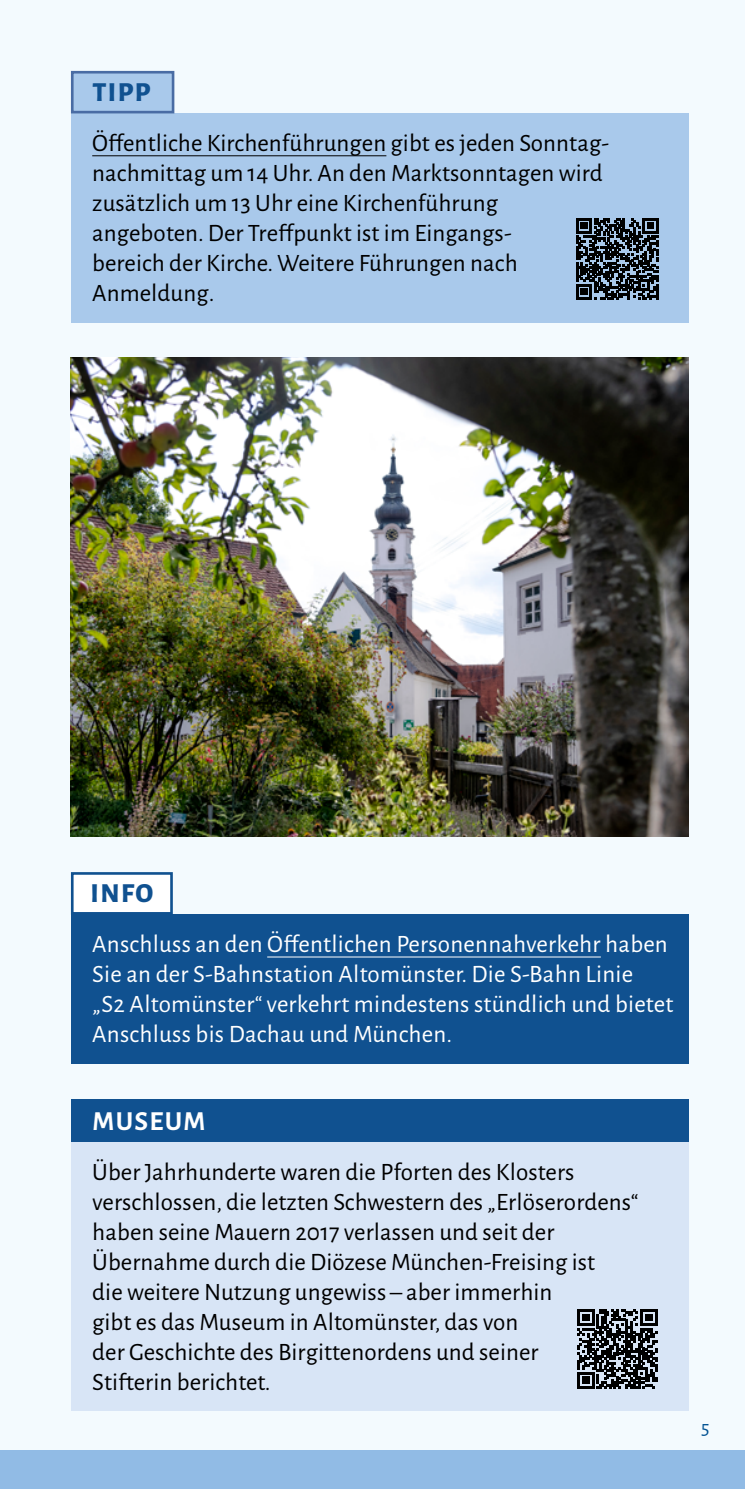
<style>
.page{position:relative;width:745px;height:1489px;background:#fff}
.page>*{position:absolute;margin:0;border:0;box-sizing:border-box;transform-origin:0 0}
.t1{font:800 27.5px "Alegreya Sans";letter-spacing:.05em;color:#105190}
.t2{font:700 27.5px "Alegreya Sans";letter-spacing:.045em;color:#fff}
.t3{font:25px/30px "Alegreya Sans";letter-spacing:.005em;color:#000}
.t4{font:25px/30px "Alegreya Sans";letter-spacing:.01em;color:#fff}
.t5{font:20px "Alegreya Sans";color:#005192}
</style>
<div class="page">
<div style="left:0;top:0;width:744px;height:1488px;background:#f3fafe"></div>
<div style="left:0;top:1449px;width:744px;height:39px;background:#91bbe5"></div>
<div style="left:71px;top:914px;width:616px;height:149px;background:#105190"></div>
<hr style="left:267px;top:956px;width:333px;height:1px;background:#fff">
<div style="left:72px;top:873px;width:99px;height:40px;background:#fff"></div>
<div style="left:71px;top:872px;width:102px;height:42px;border:3px solid #105190"></div>
<div style="left:71px;top:113px;width:616px;height:209px;background:#a9c9eb"></div>
<hr style="left:92px;top:155px;width:294px;height:1px;background:#000">
<div style="left:72px;top:72px;width:101px;height:40px;background:#a9c9eb"></div>
<div style="left:71px;top:71px;width:103px;height:42px;border:3px solid #496ca4"></div>
<svg style="left:576px;top:218px;width:81px;height:81px"></svg>
<img style="left:71px;top:358px;width:616px;height:478px">
<div style="left:71px;top:1141px;width:616px;height:269px;background:#d8e5f6"></div>
<div style="left:71px;top:1099px;width:616px;height:42px;background:#105190"></div>
<svg style="left:577px;top:1309px;width:79px;height:79px"></svg>
<p class="t1" style="left:92px;top:72px;width:59px">TIPP</p>
<p class="t3" style="left:92px;top:127px;width:518px">Öffentliche Kirchenführungen gibt es jeden Sonntag&shy;nachmittag um 14 Uhr. An den Marktsonntagen wird zusätzlich um 13 Uhr eine Kirchenführung angeboten. Der Treffpunkt ist im Eingangs-<br>bereich der Kirche. Weitere Führungen nach Anmeldung.</p>
<p class="t1" style="left:91px;top:872px;width:64px">INFO</p>
<p class="t4" style="left:92px;top:928px;width:582px">Anschluss an den Öffentlichen Personennahverkehr haben Sie an der S-Bahnstation Altomünster. Die S-Bahn Linie<br>„S2 Altomünster“ verkehrt mindestens stündlich und bietet Anschluss bis Dachau und München.</p>
<p class="t2" style="left:92px;top:1100px;width:114px">MUSEUM</p>
<p class="t3" style="left:92px;top:1155px;width:547px">Über Jahrhunderte waren die Pforten des Klosters verschlossen, die letzten Schwestern des „Erlöserordens“ haben seine Mauern 2017 verlassen und seit der Übernahme durch die Diözese München-Freising ist<br>die weitere Nutzung ungewiss – aber immerhin<br>gibt es das Museum in Altomünster, das von<br>der Geschichte des Birgittenordens und seiner<br>Stifterin berichtet.</p>
<p class="t5" style="left:700px;top:1413px;width:10px">5</p>
</div>
